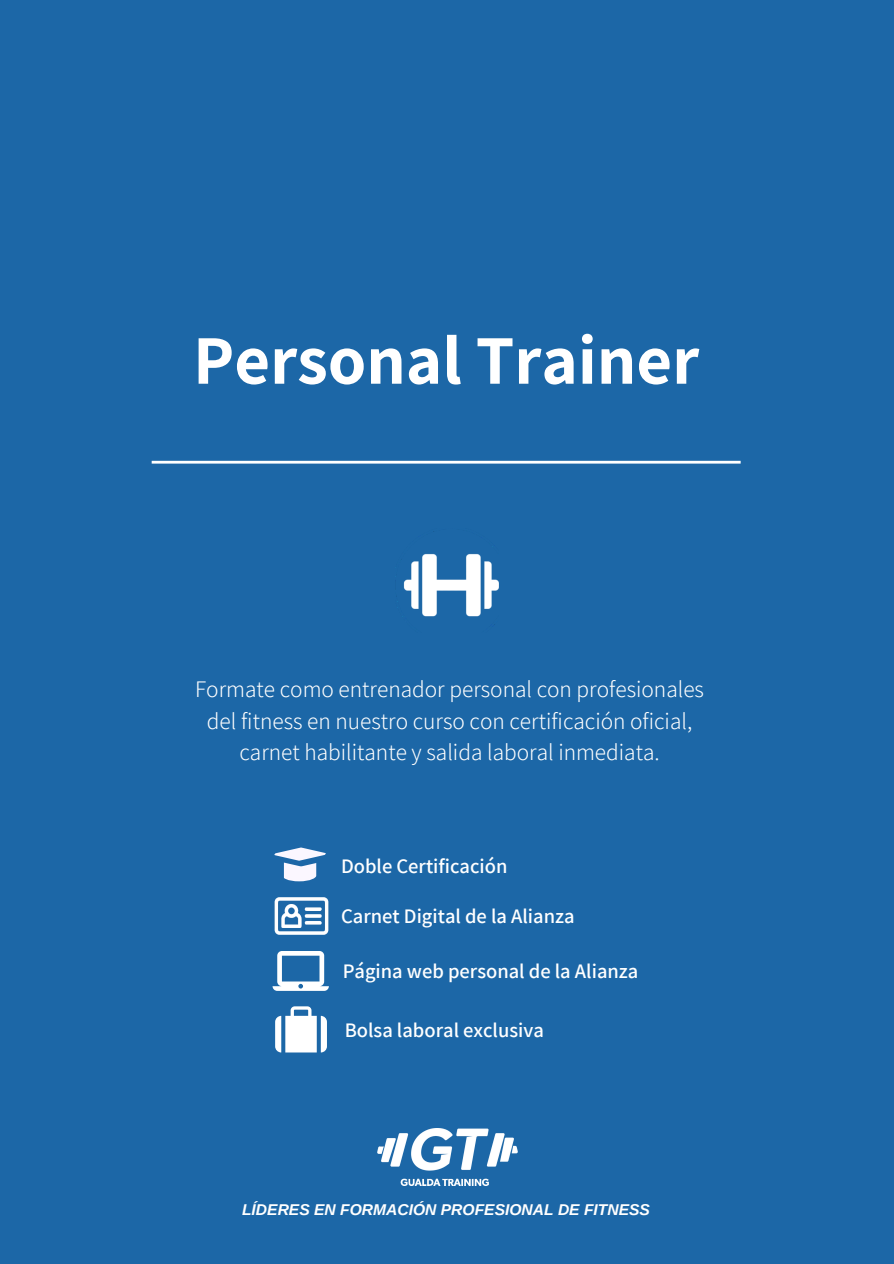
<style>
.page{position:relative;width:894px;height:1264px;background:#fff}
.page>*{position:absolute;margin:0;border:0;box-sizing:border-box;transform-origin:0 0}
.t1{font:700 69.6px "Assistant";color:#fff}
.t2{font:300 23.25px/31.5px "Assistant";color:#fff;text-align:center}
.t3{font:600 20.55px "Assistant";color:#fff}
.t4{font:italic 700 15.6px "Arimo";color:#fff}
</style>
<div class="page">
<div style="left:0;top:0;width:893px;height:1263px;background:#1c67a7"></div>
<svg style="left:152px;top:461px;width:588px;height:2px"></svg>
<img style="left:395px;top:531px;width:104px;height:96px">
<svg style="left:274px;top:847px;width:52px;height:35px"></svg>
<hr style="left:324px;top:860px;width:3px;height:21px;background:#1c67a7;border-radius:2px">
<svg style="left:275px;top:1006px;width:52px;height:46px"></svg>
<img style="left:378px;top:1128px;width:139px;height:57px">
<svg style="left:272px;top:951px;width:57px;height:39px"></svg>
<img style="left:274px;top:897px;width:55px;height:38px">
<h1 class="t1" style="left:193px;top:312px;width:507px">Personal Trainer</h1>
<p class="t2" style="left:195px;top:673px;width:510px">Formate como entrenador personal con profesionales del fitness en nuestro curso con certificación oficial, carnet habilitante y salida laboral inmediata.</p>
<p class="t3" style="left:341px;top:852px;width:168px">Doble Certificación</p>
<p class="t3" style="left:341px;top:902px;width:235px">Carnet Digital de la Alianza</p>
<p class="t3" style="left:342px;top:956px;width:297px">Página web personal de la Alianza</p>
<p class="t3" style="left:344px;top:1015px;width:201px">Bolsa laboral exclusiva</p>
<p class="t4" style="left:242px;top:1201px;width:409px">LÍDERES EN FORMACIÓN PROFESIONAL DE FITNESS</p>
</div>
